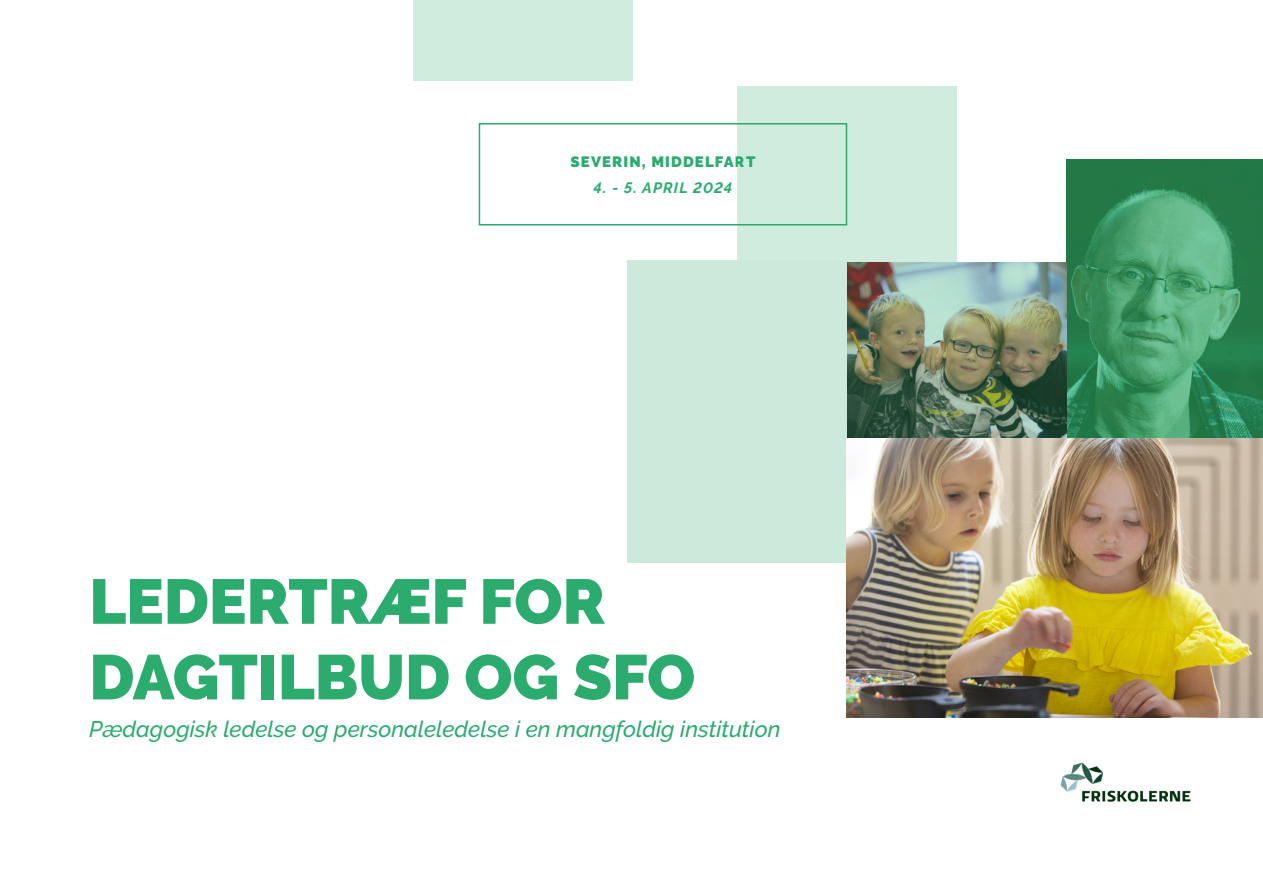
<style>
.page{position:relative;width:1263px;height:893px;background:#fff}
.page>*{position:absolute;margin:0;border:0;box-sizing:border-box;transform-origin:0 0}
.t1{font:900 63px/75.6px "Raleway";color:#2bab6e}
.t2{font:italic 500 22.5px "Raleway";color:#2bab6e}
.mellemrubrik{font:900 15px "Raleway";letter-spacing:.075em;color:#2bab6e}
.mellemrubrik-2{font:italic 700 15px "Raleway";letter-spacing:.075em;color:#2bab6e}
</style>
<div class="page">
<div style="left:479px;top:123px;width:368px;height:102px;border:2px solid #2bab6e"></div>
<img style="left:1060px;top:762px;width:131px;height:40px">
<div style="left:737px;top:86px;width:220px;height:176px;background:#d0ecdf"></div>
<div style="left:413px;top:0;width:220px;height:80px;background:#d0ecdf"></div>
<img style="left:1067px;top:159px;width:196px;height:280px">
<div style="left:628px;top:260px;width:219px;height:303px;background:#cceadc"></div>
<img style="left:847px;top:262px;width:220px;height:177px">
<img style="left:847px;top:439px;width:416px;height:279px">
<p class="mellemrubrik" style="left:571px;top:153px;width:186px">SEVERIN, MIDDELFART</p>
<p class="mellemrubrik-2" style="left:594px;top:179px;width:140px">4. - 5. APRIL 2024</p>
<p class="t1" style="left:89px;top:564px;width:607px">LEDERTRÆF FOR<br>DAGTILBUD OG SFO</p>
<p class="t2" style="left:89px;top:716px;width:693px">Pædagogisk ledelse og personaleledelse i en mangfoldig institution</p>
</div>
